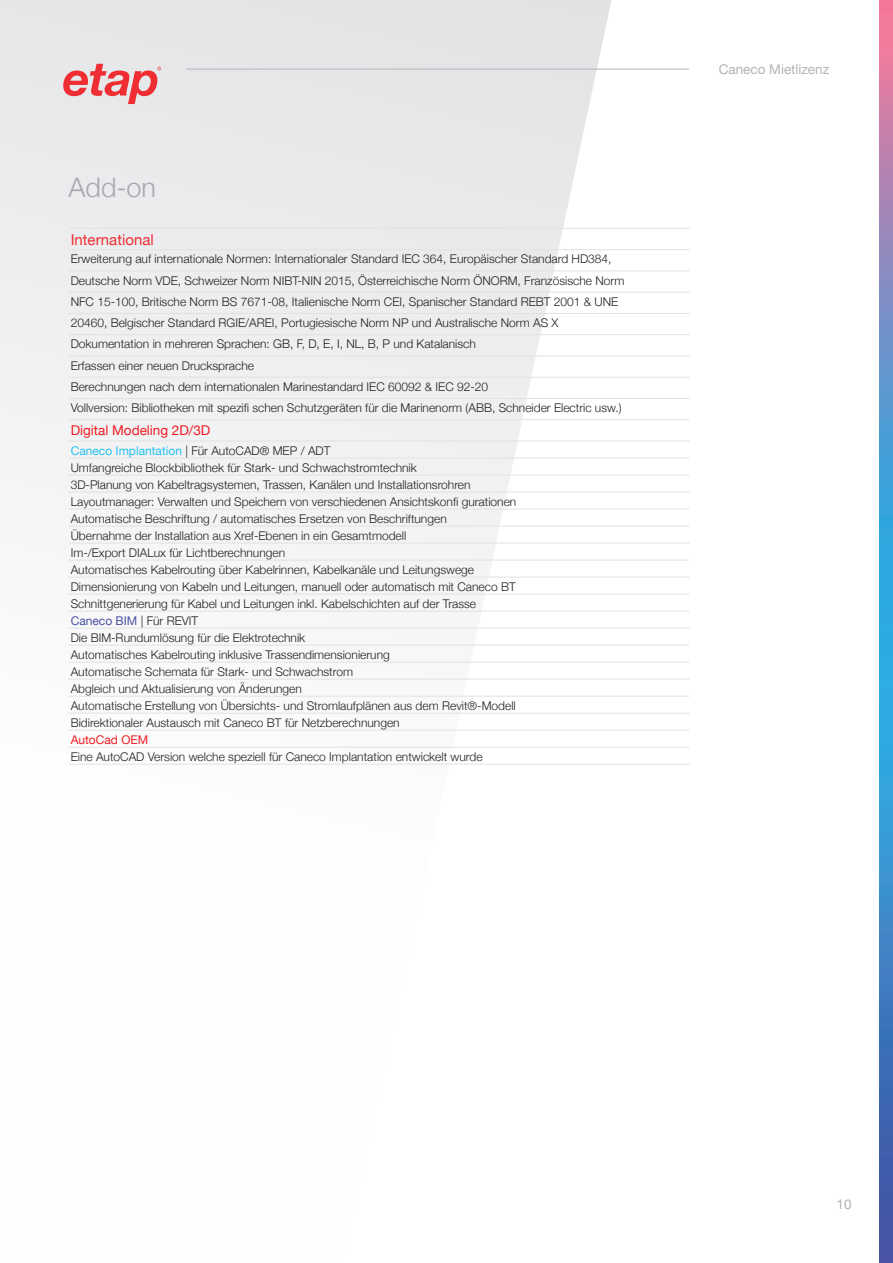
<style>
.page{position:relative;width:893px;height:1263px;background:#fff}
.page>*{position:absolute;margin:0;border:0;box-sizing:border-box;transform-origin:0 0}
.t1{font:300 27px "Helvetica Neue";color:#a8a9ad}
.t2{font:15px "Helvetica Neue";color:#ee2e33}
.t3{font:13.5px "Helvetica Neue";color:#ee1d23}
.t4{font:13.5px "Helvetica Neue LT Pro";color:#b2b3b7}
.t5{font:300 12px/17px "Helvetica Neue";color:#231f20}
.t6{font:12px "Helvetica Neue";color:#ee1d23}
.s1{font-weight:400;color:#29c0f1}
.s2{font-weight:400;color:#4b52a3}
</style>
<div class="page">
<svg style="left:0;top:0;width:614px;height:765px;fill:#f0f0f1"></svg>
<hr style="left:69px;top:228px;width:620px;height:1px;background:#e1e2e4">
<hr style="left:69px;top:249px;width:620px;height:1px;background:#e1e2e4">
<hr style="left:69px;top:271px;width:620px;height:1px;background:#e1e2e4">
<hr style="left:69px;top:292px;width:620px;height:1px;background:#e1e2e4">
<hr style="left:69px;top:313px;width:620px;height:1px;background:#e1e2e4">
<hr style="left:69px;top:334px;width:620px;height:1px;background:#e1e2e4">
<hr style="left:69px;top:356px;width:620px;height:1px;background:#e1e2e4">
<hr style="left:69px;top:377px;width:620px;height:1px;background:#e1e2e4">
<hr style="left:69px;top:398px;width:620px;height:1px;background:#e1e2e4">
<hr style="left:69px;top:419px;width:620px;height:1px;background:#e1e2e4">
<hr style="left:69px;top:441px;width:620px;height:1px;background:#e1e2e4">
<hr style="left:69px;top:458px;width:620px;height:1px;background:#e1e2e4">
<hr style="left:69px;top:475px;width:620px;height:1px;background:#e1e2e4">
<hr style="left:69px;top:492px;width:620px;height:1px;background:#e1e2e4">
<hr style="left:69px;top:509px;width:620px;height:1px;background:#e1e2e4">
<hr style="left:69px;top:526px;width:620px;height:1px;background:#e1e2e4">
<hr style="left:69px;top:543px;width:620px;height:1px;background:#e1e2e4">
<hr style="left:69px;top:560px;width:620px;height:1px;background:#e1e2e4">
<hr style="left:69px;top:577px;width:620px;height:1px;background:#e1e2e4">
<hr style="left:69px;top:594px;width:620px;height:1px;background:#e1e2e4">
<hr style="left:69px;top:611px;width:620px;height:1px;background:#e1e2e4">
<hr style="left:69px;top:628px;width:620px;height:1px;background:#e1e2e4">
<hr style="left:69px;top:645px;width:620px;height:1px;background:#e1e2e4">
<hr style="left:69px;top:662px;width:620px;height:1px;background:#e1e2e4">
<hr style="left:69px;top:679px;width:620px;height:1px;background:#e1e2e4">
<hr style="left:69px;top:696px;width:620px;height:1px;background:#e1e2e4">
<hr style="left:69px;top:713px;width:620px;height:1px;background:#e1e2e4">
<hr style="left:69px;top:730px;width:620px;height:1px;background:#e1e2e4">
<hr style="left:69px;top:747px;width:620px;height:1px;background:#e1e2e4">
<hr style="left:69px;top:764px;width:620px;height:1px;background:#e1e2e4">
<svg style="left:63px;top:64px;width:98px;height:40px;background:#e99fa2"></svg>
<svg style="left:879px;top:0;width:14px;height:1263px;background:#5d8ac3"></svg>
<hr style="left:187px;top:69px;width:502px;height:1px;background:#b2b3b7">
<h1 class="t1" style="left:69px;top:165px;width:89px">Add-on</h1>
<p class="t2" style="left:71px;top:229px;width:85px">International</p>
<p class="t5" style="left:71px;top:248px;width:555px;line-height:21.3px">Erweiterung auf internationale Normen: Internationaler Standard IEC 364, Europäischer Standard HD384, Deutsche Norm VDE, Schweizer Norm NIBT-NIN 2015, Österreichische Norm ÖNORM, Französische Norm NFC 15-100, Britische Norm BS 7671-08, Italienische Norm CEI, Spanischer Standard REBT 2001 &amp; UNE 20460, Belgischer Standard RGIE/AREI, Portugiesische Norm NP und Australische Norm AS X Dokumentation in mehreren Sprachen: GB, F, D, E, I, NL, B, P und Katalanisch<br>Erfassen einer neuen Drucksprache<br>Berechnungen nach dem internationalen Marinestandard IEC 60092 &amp; IEC 92-20<br>Vollversion: Bibliotheken mit spezifi schen Schutzgeräten für die Marinenorm (ABB, Schneider Electric usw.)</p>
<p class="t3" style="left:71px;top:420px;width:141px">Digital Modeling 2D/3D</p>
<p class="t5" style="left:71px;top:441px;width:447px"><span class="s1">Caneco Implantation</span> | Für AutoCAD® MEP / ADT<br>Umfangreiche Blockbibliothek für Stark- und Schwachstromtechnik<br>3D-Planung von Kabeltragsystemen, Trassen, Kanälen und Installationsrohren Layoutmanager: Verwalten und Speichern von verschiedenen Ansichtskonfi gurationen Automatische Beschriftung / automatisches Ersetzen von Beschriftungen<br>Übernahme der Installation aus Xref-Ebenen in ein Gesamtmodell<br>Im-/Export DIALux für Lichtberechnungen<br>Automatisches Kabelrouting über Kabelrinnen, Kabelkanäle und Leitungswege Dimensionierung von Kabeln und Leitungen, manuell oder automatisch mit Caneco BT Schnittgenerierung für Kabel und Leitungen inkl. Kabelschichten auf der Trasse <span class="s2">Caneco BIM</span> | Für REVIT<br>Die BIM-Rundumlösung für die Elektrotechnik<br>Automatisches Kabelrouting inklusive Trassendimensionierung<br>Automatische Schemata für Stark- und Schwachstrom<br>Abgleich und Aktualisierung von Änderungen<br>Automatische Erstellung von Übersichts- und Stromlaufplänen aus dem Revit®-Modell Bidirektionaler Austausch mit Caneco BT für Netzberechnungen</p>
<p class="t6" style="left:71px;top:731px;width:79px">AutoCad OEM</p>
<p class="t5" style="left:71px;top:747px;width:413px">Eine AutoCAD Version welche speziell für Caneco Implantation entwickelt wurde</p>
<p class="t4" style="left:719px;top:61px;width:112px">Caneco Mietlizenz</p>
<p class="t4" style="left:836px;top:1196px;width:17px">10</p>
</div>
